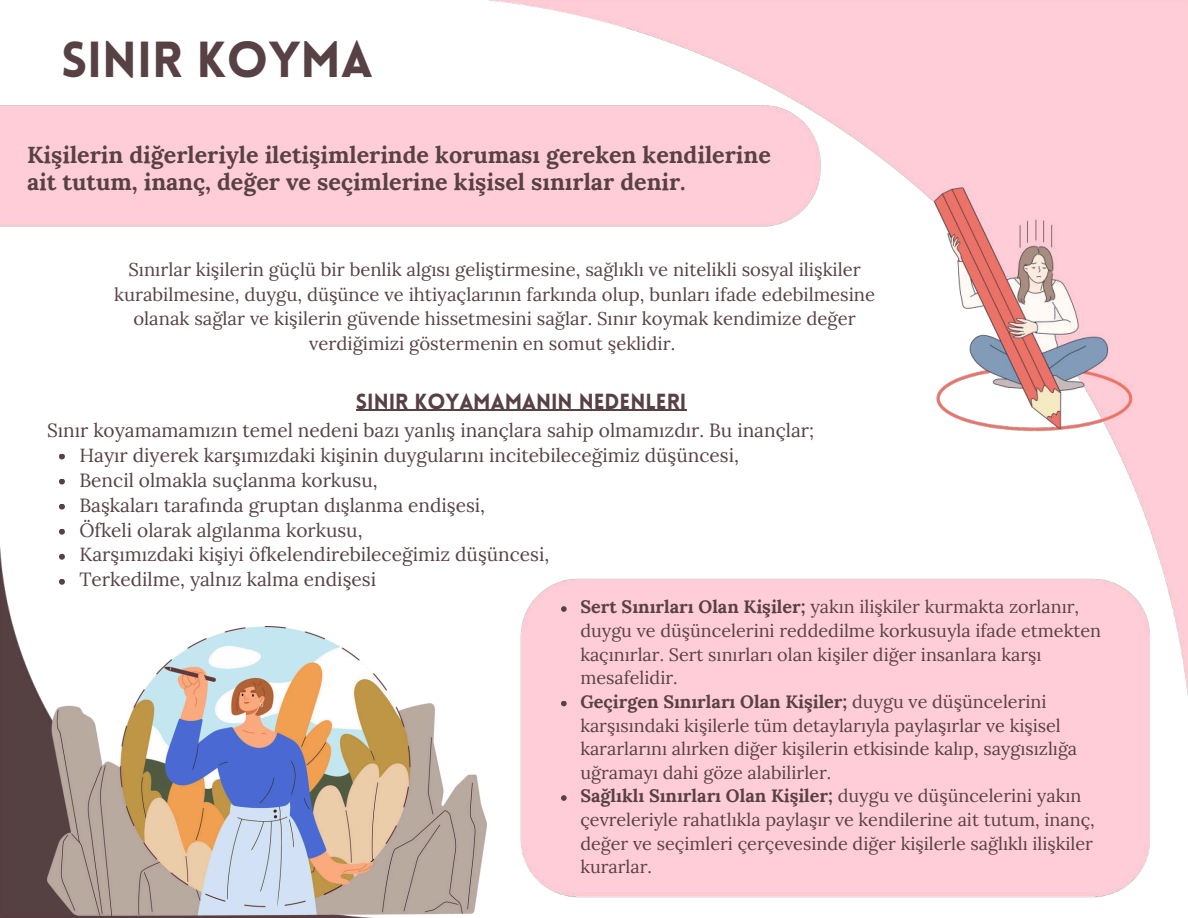
<style>
.page{position:relative;width:1188px;height:918px;background:#fff}
.page>*{position:absolute;margin:0;border:0;box-sizing:border-box;transform-origin:0 0}
.t1{font:900 49.5px "Lovelo";color:#574144}
.t2{font:700 23.25px/27px "Lora";color:#574144}
.t3{font:900 21.3px "Lovelo";color:#574144}
.t4{font:19.05px/24.8px "Lora";color:#574144}
.t5{font:18.45px/24.8px "Lora";color:#574144;text-align:center}
.t6{font:18px/23.7px "Lora";color:#574144}
.s1{font-weight:700}
</style>
<div class="page">
<img style="left:0;top:0;width:1188px;height:918px">
<img style="left:47px;top:626px;width:440px;height:289px">
<svg style="left:59px;top:454px;width:6px;height:5px"></svg>
<svg style="left:59px;top:479px;width:6px;height:6px"></svg>
<svg style="left:59px;top:504px;width:6px;height:6px"></svg>
<svg style="left:59px;top:529px;width:6px;height:6px"></svg>
<svg style="left:59px;top:554px;width:6px;height:6px"></svg>
<svg style="left:59px;top:579px;width:6px;height:6px"></svg>
<hr style="left:356px;top:410px;width:330px;height:1px;background:#574144">
<svg style="left:561px;top:606px;width:6px;height:6px"></svg>
<svg style="left:561px;top:701px;width:6px;height:5px"></svg>
<svg style="left:561px;top:795px;width:6px;height:6px"></svg>
<h1 class="t1" style="left:61px;top:29px;width:314px">SINIR KOYMA</h1>
<p class="t2" style="left:27px;top:139px;width:745px">Kişilerin diğerleriyle iletişimlerinde koruması gereken kendilerine ait tutum, inanç, değer ve seçimlerine kişisel sınırlar denir.</p>
<p class="t5" style="left:114px;top:256px;width:763px">Sınırlar kişilerin güçlü bir benlik algısı geliştirmesine, sağlıklı ve nitelikli sosyal ilişkiler kurabilmesine, duygu, düşünce ve ihtiyaçlarının farkında olup, bunları ifade edebilmesine olanak sağlar ve kişilerin güvende hissetmesini sağlar. Sınır koymak kendimize değer verdiğimizi göstermenin en somut şeklidir.</p>
<p class="t3" style="left:356px;top:388px;width:332px">SINIR KOYAMAMANIN NEDENLERI</p>
<p class="t4" style="left:79px;top:417px;width:736px;text-indent:-32px">Sınır koyamamamızın temel nedeni bazı yanlış inançlara sahip olmamızdır. Bu inançlar; Hayır diyerek karşımızdaki kişinin duygularını incitebileceğimiz düşüncesi,<br>Bencil olmakla suçlanma korkusu,<br>Başkaları tarafında gruptan dışlanma endişesi,<br>Öfkeli olarak algılanma korkusu,<br>Karşımızdaki kişiyi öfkelendirebileceğimiz düşüncesi,<br>Terkedilme, yalnız kalma endişesi</p>
<p class="t6" style="left:580px;top:594px;width:522px"><span class="s1">Sert Sınırları Olan Kişiler;</span> yakın ilişkiler kurmakta zorlanır, duygu ve düşüncelerini reddedilme korkusuyla ifade etmekten kaçınırlar. Sert sınırları olan kişiler diğer insanlara karşı mesafelidir.<br><span class="s1">Geçirgen Sınırları Olan Kişiler;</span> duygu ve düşüncelerini karşısındaki kişilerle tüm detaylarıyla paylaşırlar ve kişisel kararlarını alırken diğer kişilerin etkisinde kalıp, saygısızlığa uğramayı dahi göze alabilirler.<br><span class="s1">Sağlıklı Sınırları Olan Kişiler;</span> duygu ve düşüncelerini yakın çevreleriyle rahatlıkla paylaşır ve kendilerine ait tutum, inanç, değer ve seçimleri çerçevesinde diğer kişilerle sağlıklı ilişkiler kurarlar.</p>
</div>
